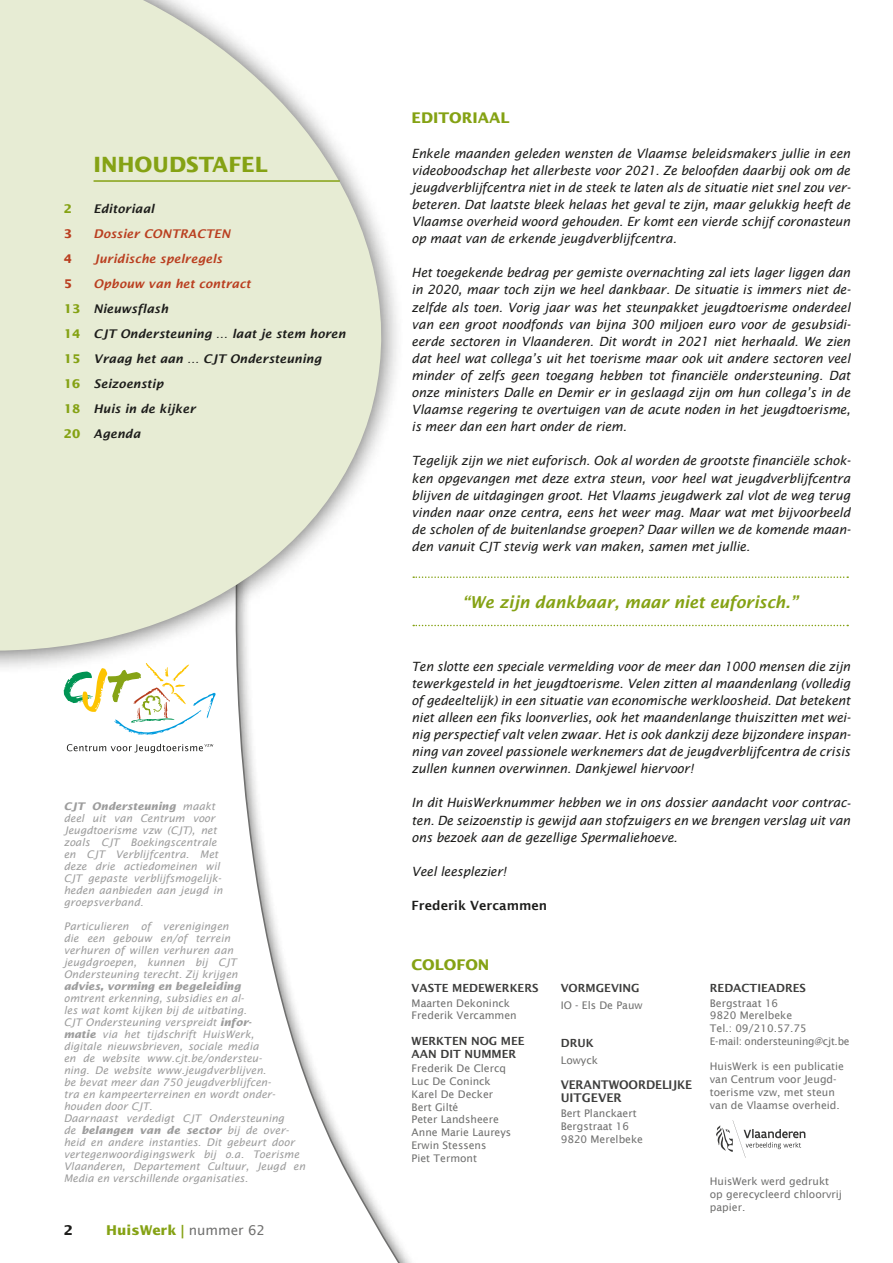
<style>
.page{position:relative;width:893px;height:1263px;background:#fff}
.page>*{position:absolute;margin:0;border:0;box-sizing:border-box;transform-origin:0 0}
.t1{font:700 21px "Lucida Sans Std";color:#85a214}
.t2{font:italic 600 16.5px "Lucida Sans";letter-spacing:-.01em;color:#85a214}
.t3{font:700 14.7px "Lucida Sans Std";color:#85a214}
.t4{font:700 13.5px "Lucida Sans Std";color:#85a214}
.t5{font:700 13.5px "Lucida Sans Std";color:#1d1d1b}
.t6{font:italic 12.75px/17.1px "Lucida Sans";letter-spacing:-.01em;color:#1d1d1b;text-align:justify}
.t7{font:600 12.75px "Lucida Sans";color:#1d1d1b}
.t8{font:italic 600 12px/25px "Lucida Sans";letter-spacing:.005em;color:#1d1d1b}
.t9{font:italic 600 12px "Lucida Sans";letter-spacing:.005em;color:#ba3f20}
.t10{font:600 12px/12.8px "Lucida Sans";letter-spacing:-.01em;color:#3d3d3c}
.t11{font:700 12px "Lucida Sans Std";color:#ba3f20}
.t12{font:700 12px "Lucida Sans Std";color:#85a214}
.t13{font:600 11.25px/12.8px "Lucida Sans";color:#3d3d3c}
.t14{font:italic 10.5px/12px "Lucida Sans";color:#9d9d9d}
.t15{font:10.5px/12.8px "Lucida Sans";color:#70706f}
.t16{font:italic 700 10.5px "Lucida Sans Std";color:#9d9d9d}
.s1{color:#ba3f20}
.s2{font-family:"Lucida Sans Std";font-weight:700;font-style:normal;color:#85a214}
.s3{font-family:"Lucida Sans";font-weight:400}
.s4{font-family:"Lucida Sans Std";font-weight:700}
.s5{font-family:"Lucida Sans";font-weight:400;color:#70706f}
</style>
<div class="page">
<svg style="left:63px;top:624px;width:451px;height:639px"></svg>
<svg style="left:67px;top:744px;width:146px;height:9px"></svg>
<svg style="left:64px;top:674px;width:152px;height:61px"></svg>
<div style="left:0;top:0;width:405px;height:674px;background:#1d1d1b;opacity:.75"></div>
<svg style="left:0;top:0;width:428px;height:651px;fill:#e7ecd4"></svg>
<hr style="left:94px;top:180px;width:246px;height:2px;background:#85a214">
<svg style="left:413px;top:576px;width:435px;height:2px"></svg>
<svg style="left:413px;top:625px;width:435px;height:1px"></svg>
<svg style="left:716px;top:1120px;width:89px;height:38px"></svg>
<h1 class="t1" style="left:94px;top:152px;width:176px">INHOUDSTAFEL</h1>
<p class="t12" style="left:64px;top:202px;width:10px">2</p>
<p class="t8" style="left:94px;top:196px;width:62px">Editoriaal</p>
<p class="t11" style="left:64px;top:227px;width:10px">3</p>
<p class="t9" style="left:94px;top:227px;width:138px">Dossier CONTRACTEN</p>
<p class="t11" style="left:64px;top:252px;width:10px">4</p>
<p class="t9" style="left:94px;top:252px;width:130px">Juridische spelregels</p>
<p class="t11" style="left:64px;top:277px;width:10px">5</p>
<p class="t8" style="left:64px;top:271px;width:283px;text-indent:30px"><span class="s1">Opbouw van het contract<br></span><span class="s2">13</span> Nieuwsflash<br><span class="s2">14</span> CJT Ondersteuning … laat je stem horen<br><span class="s2">15</span> Vraag het aan … CJT Ondersteuning<br><span class="s2">16</span> Seizoenstip<br><span class="s2">18</span> Huis in de kijker<br><span class="s2">20</span> Agenda</p>
<p class="t16" style="left:64px;top:800px;width:153px">CJT Ondersteuning <span class="s3">maakt</span></p>
<p class="t14" style="left:64px;top:812px;width:160px">deel uit van Centrum voor<br>Jeugdtoerisme vzw (CJT), net zoals CJT Boekingscentrale en CJT Verblijfcentra. Met deze drie actiedomeinen wil<br>CJT gepaste verblijfsmogelijk&shy;heden aanbieden aan jeugd in groepsverband.</p>
<p class="t14" style="left:64px;top:920px;width:175px">Particulieren of verenigingen die een gebouw en/of terrein verhuren of willen verhuren aan jeugdgroepen, kunnen bij CJT<br>Ondersteuning terecht. Zij krijgen</p>
<p class="t16" style="left:64px;top:980px;width:179px">advies, vorming en begeleiding</p>
<p class="t14" style="left:64px;top:992px;width:222px">omtrent erkenning, subsidies en al-<br>les wat komt kijken bij de uitbating.<br>CJT Ondersteuning verspreidt <span class="s4">infor&shy;matie</span> via het tijdschrift HuisWerk, digitale nieuwsbrieven, sociale media<br>en de website www.cjt.be/ondersteu&shy;ning. De website www.jeugdverblijven.<br>be bevat meer dan 750 jeugdverblijfcen&shy;tra en kampeerterreinen en wordt onder&shy;houden door CJT.<br>Daarnaast verdedigt CJT Ondersteuning</p>
<p class="t16" style="left:64px;top:1124px;width:227px"><span class="s3">de</span> belangen van de sector <span class="s3">bij de over-</span></p>
<p class="t14" style="left:64px;top:1136px;width:243px">heid en andere instanties. Dit gebeurt door vertegenwoordigingswerk bij o.a. Toerisme Vlaanderen, Departement Cultuur, Jeugd en Media en verschillende organisaties.</p>
<p class="t5" style="left:64px;top:1222px;width:11px">2</p>
<p class="t4" style="left:106px;top:1222px;width:160px">HuisWerk | <span class="s5">nummer 62</span></p>
<p class="t3" style="left:412px;top:110px;width:100px">EDITORIAAL</p>
<p class="t6" style="left:412px;top:144px;width:441px">Enkele maanden geleden wensten de Vlaamse beleidsmakers jullie in een videoboodschap het allerbeste voor 2021. Ze beloofden daarbij ook om de jeugdverblijfcentra niet in de steek te laten als de situatie niet snel zou ver&shy;beteren. Dat laatste bleek helaas het geval te zijn, maar gelukkig heeft de Vlaamse overheid woord gehouden. Er komt een vierde schijf coronasteun op maat van de erkende jeugdverblijfcentra.</p>
<p class="t6" style="left:412px;top:264px;width:441px">Het toegekende bedrag per gemiste overnachting zal iets lager liggen dan in 2020, maar toch zijn we heel dankbaar. De situatie is immers niet de&shy;zelfde als toen. Vorig jaar was het steunpakket jeugdtoerisme onderdeel van een groot noodfonds van bijna 300 miljoen euro voor de gesubsidi&shy;eerde sectoren in Vlaanderen. Dit wordt in 2021 niet herhaald. We zien dat heel wat collega’s uit het toerisme maar ook uit andere sectoren veel minder of zelfs geen toegang hebben tot financiële ondersteuning. Dat onze ministers Dalle en Demir er in geslaagd zijn om hun collega’s in de Vlaamse regering te overtuigen van de acute noden in het jeugdtoerisme, is meer dan een hart onder de riem.</p>
<p class="t6" style="left:412px;top:452px;width:441px">Tegelijk zijn we niet euforisch. Ook al worden de grootste financiële schok&shy;ken opgevangen met deze extra steun, voor heel wat jeugdverblijfcentra blijven de uitdagingen groot. Het Vlaams jeugdwerk zal vlot de weg terug vinden naar onze centra, eens het weer mag. Maar wat met bijvoorbeeld de scholen of de buitenlandse groepen? Daar willen we de komende maan&shy;den vanuit CJT stevig werk van maken, samen met jullie.</p>
<p class="t2" style="left:463px;top:592px;width:337px">“We zijn dankbaar, maar niet euforisch.”</p>
<p class="t6" style="left:412px;top:657px;width:441px">Ten slotte een speciale vermelding voor de meer dan 1000 mensen die zijn tewerkgesteld in het jeugdtoerisme. Velen zitten al maandenlang (volledig of gedeeltelijk) in een situatie van economische werkloosheid. Dat betekent niet alleen een fiks loonverlies, ook het maandenlange thuiszitten met wei&shy;nig perspectief valt velen zwaar. Het is ook dankzij deze bijzondere inspan&shy;ning van zoveel passionele werknemers dat de jeugdverblijfcentra de crisis zullen kunnen overwinnen. Dankjewel hiervoor!</p>
<p class="t6" style="left:412px;top:794px;width:441px">In dit HuisWerknummer hebben we in ons dossier aandacht voor contrac&shy;ten. De seizoenstip is gewijd aan stofzuigers en we brengen verslag uit van ons bezoek aan de gezellige Spermaliehoeve.</p>
<p class="t6" style="left:412px;top:863px;width:96px">Veel leesplezier!</p>
<p class="t7" style="left:412px;top:898px;width:137px">Frederik Vercammen</p>
<p class="t3" style="left:412px;top:957px;width:79px">COLOFON</p>
<p class="t13" style="left:412px;top:981px;width:128px">VASTE MEDEWERKERS</p>
<p class="t15" style="left:412px;top:996px;width:107px">Maarten Dekoninck<br>Frederik Vercammen</p>
<p class="t13" style="left:412px;top:1034px;width:115px">WERKTEN NOG MEE<br>AAN DIT NUMMER</p>
<p class="t15" style="left:412px;top:1062px;width:101px">Frederik De Clercq<br>Luc De Coninck<br>Karel De Decker<br>Bert Gilté<br>Peter Landsheere<br>Anne Marie Laureys<br>Erwin Stessens<br>Piet Termont</p>
<p class="t13" style="left:561px;top:981px;width:80px">VORMGEVING</p>
<p class="t15" style="left:561px;top:998px;width:83px">IO - Els De Pauw</p>
<p class="t13" style="left:561px;top:1036px;width:34px">DRUK</p>
<p class="t15" style="left:561px;top:1054px;width:39px">Lowyck</p>
<p class="t10" style="left:561px;top:1079px;width:133px">VERANTWOORDELIJKE<br>UITGEVER</p>
<p class="t15" style="left:561px;top:1107px;width:84px">Bert Planckaert<br>Bergstraat 16<br>9820 Merelbeke</p>
<p class="t13" style="left:710px;top:981px;width:98px">REDACTIEADRES</p>
<p class="t15" style="left:710px;top:996px;width:141px">Bergstraat 16<br>9820 Merelbeke<br>Tel.: 09/210.57.75<br>E-mail: ondersteuning@cjt.be</p>
<p class="t15" style="left:710px;top:1060px;width:136px">HuisWerk is een publicatie van Centrum voor Jeugd&shy;toerisme vzw, met steun van de Vlaamse overheid.</p>
<p class="t15" style="left:710px;top:1175px;width:134px">HuisWerk werd gedrukt op gerecycleerd chloorvrij papier.</p>
</div>
